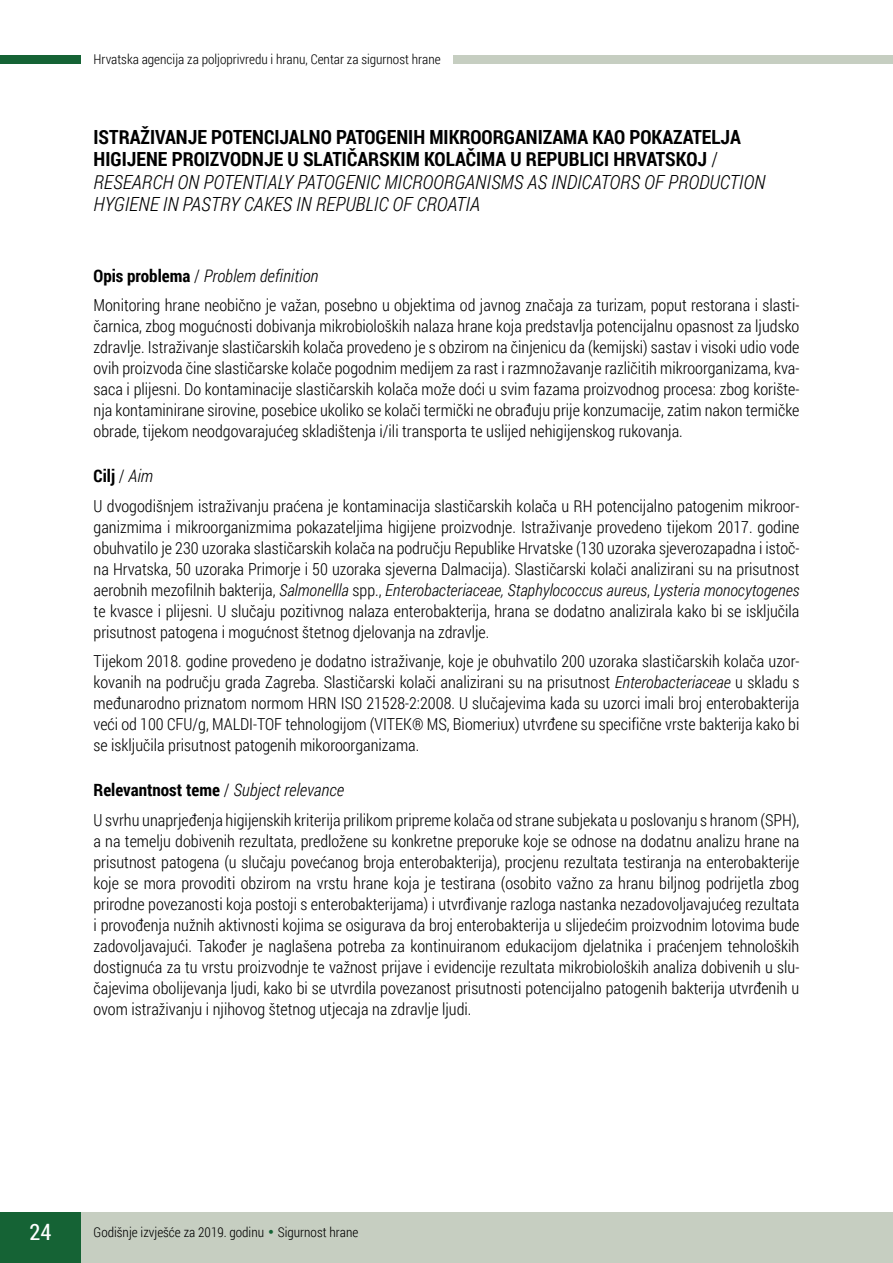
<style>
.page{position:relative;width:893px;height:1263px;background:#fff}
.page>*{position:absolute;margin:0;border:0;box-sizing:border-box;transform-origin:0 0}
.t1{font:22.5px "Roboto Condensed";color:#fff}
.t2{font:700 19.5px/22.5px "Roboto Condensed";color:#000}
.t3{font:700 17.25px "Roboto Condensed";color:#000}
.t4{font:italic 300 17.25px "Roboto Condensed";color:#000}
.t5{font:300 16.5px/21px "Roboto Condensed";color:#000;text-align:justify}
.t6{font:300 13.5px "Roboto Condensed";color:#000}
.s1{font-weight:300}
.s2{font-weight:300;font-style:italic}
.s3{font-weight:700;font-style:normal}
.s4{font-style:normal}
.s5{font-style:italic}
.s6{font-family:"Wedding Text BT";font-weight:400;color:#156335}
</style>
<div class="page">
<div style="left:74px;top:1212px;width:819px;height:51px;background:#c6cec1"></div>
<div style="left:0;top:1212px;width:81px;height:51px;background:#156335"></div>
<div style="left:0;top:55px;width:81px;height:9px;background:#156335"></div>
<div style="left:454px;top:55px;width:439px;height:9px;background:#c6cec1"></div>
<p class="t6" style="left:94px;top:50px;width:349px">Hrvatska agencija za poljoprivredu i hranu, Centar za sigurnost hrane</p>
<p class="t2" style="left:94px;top:125px;width:673px">ISTRAŽIVANJE POTENCIJALNO PATOGENIH MIKROORGANIZAMA KAO POKAZATELJA HIGIJENE PROIZVODNJE U SLATIČARSKIM KOLAČIMA U REPUBLICI HRVATSKOJ <span class="s1">/ </span><span class="s2">RESEARCH ON POTENTIALY PATOGENIC MICROORGANISMS AS INDICATORS OF PRODUCTION HYGIENE IN PASTRY CAKES IN REPUBLIC OF CROATIA</span></p>
<p class="t4" style="left:94px;top:264px;width:226px"><span class="s3">Opis problema</span> <span class="s4">/</span> Problem definition</p>
<p class="t5" style="left:94px;top:294px;width:707px">Monitoring hrane neobično je važan, posebno u objektima od javnog značaja za turizam, poput restorana i slasti&shy;čarnica, zbog mogućnosti dobivanja mikrobioloških nalaza hrane koja predstavlja potencijalnu opasnost za ljudsko zdravlje. Istraživanje slastičarskih kolača provedeno je s obzirom na činjenicu da (kemijski) sastav i visoki udio vode ovih proizvoda čine slastičarske kolače pogodnim medijem za rast i razmnožavanje različitih mikroorganizama, kva&shy;saca i plijesni. Do kontaminacije slastičarskih kolača može doći u svim fazama proizvodnog procesa: zbog korište&shy;nja kontaminirane sirovine, posebice ukoliko se kolači termički ne obrađuju prije konzumacije, zatim nakon termičke obrade, tijekom neodgovarajućeg skladištenja i/ili transporta te uslijed nehigijenskog rukovanja.</p>
<p class="t3" style="left:94px;top:464px;width:61px">Cilj <span class="s1">/</span> <span class="s2">Aim</span></p>
<p class="t5" style="left:94px;top:495px;width:707px">U dvogodišnjem istraživanju praćena je kontaminacija slastičarskih kolača u RH potencijalno patogenim mikroor&shy;ganizmima i mikroorganizmima pokazateljima higijene proizvodnje. Istraživanje provedeno tijekom 2017. godine obuhvatilo je 230 uzoraka slastičarskih kolača na području Republike Hrvatske (130 uzoraka sjeverozapadna i istoč&shy;na Hrvatska, 50 uzoraka Primorje i 50 uzoraka sjeverna Dalmacija). Slastičarski kolači analizirani su na prisutnost aerobnih mezofilnih bakterija, <span class="s5">Salmonellla</span> spp., <span class="s5">Enterobacteriaceae, Staphylococcus aureus</span>, <span class="s5">Lysteria monocytogenes </span>te kvasce i plijesni. U slučaju pozitivnog nalaza enterobakterija, hrana se dodatno analizirala kako bi se isključila prisutnost patogena i mogućnost štetnog djelovanja na zdravlje.</p>
<p class="t5" style="left:94px;top:650px;width:707px">Tijekom 2018. godine provedeno je dodatno istraživanje, koje je obuhvatilo 200 uzoraka slastičarskih kolača uzor&shy;kovanih na području grada Zagreba. Slastičarski kolači analizirani su na prisutnost <span class="s5">Enterobacteriaceae</span> u skladu s međunarodno priznatom normom HRN ISO 21528-2:2008. U slučajevima kada su uzorci imali broj enterobakterija veći od 100 CFU/g, MALDI-TOF tehnologijom (VITEK® MS, Biomeriux) utvrđene su specifične vrste bakterija kako bi se isključila prisutnost patogenih mikoroorganizama.</p>
<p class="t3" style="left:94px;top:778px;width:252px">Relevantnost teme <span class="s1">/</span> <span class="s2">Subject relevance</span></p>
<p class="t5" style="left:93px;top:809px;width:707px">U svrhu unaprjeđenja higijenskih kriterija prilikom pripreme kolača od strane subjekata u poslovanju s hranom (SPH), a na temelju dobivenih rezultata, predložene su konkretne preporuke koje se odnose na dodatnu analizu hrane na prisutnost patogena (u slučaju povećanog broja enterobakterija), procjenu rezultata testiranja na enterobakterije koje se mora provoditi obzirom na vrstu hrane koja je testirana (osobito važno za hranu biljnog podrijetla zbog prirodne povezanosti koja postoji s enterobakterijama) i utvrđivanje razloga nastanka nezadovoljavajućeg rezultata i provođenja nužnih aktivnosti kojima se osigurava da broj enterobakterija u slijedećim proizvodnim lotovima bude zadovoljavajući. Također je naglašena potreba za kontinuiranom edukacijom djelatnika i praćenjem tehnoloških dostignuća za tu vrstu proizvodnje te važnost prijave i evidencije rezultata mikrobioloških analiza dobivenih u slu&shy;čajevima obolijevanja ljudi, kako bi se utvrdila povezanost prisutnosti potencijalno patogenih bakterija utvrđenih u ovom istraživanju i njihovog štetnog utjecaja na zdravlje ljudi.</p>
<h1 class="t1" style="left:29px;top:1216px;width:23px">24</h1>
<p class="t6" style="left:94px;top:1222px;width:266px">Godišnje izvješće za 2019. godinu <span class="s6">•</span> Sigurnost hrane</p>
</div>
